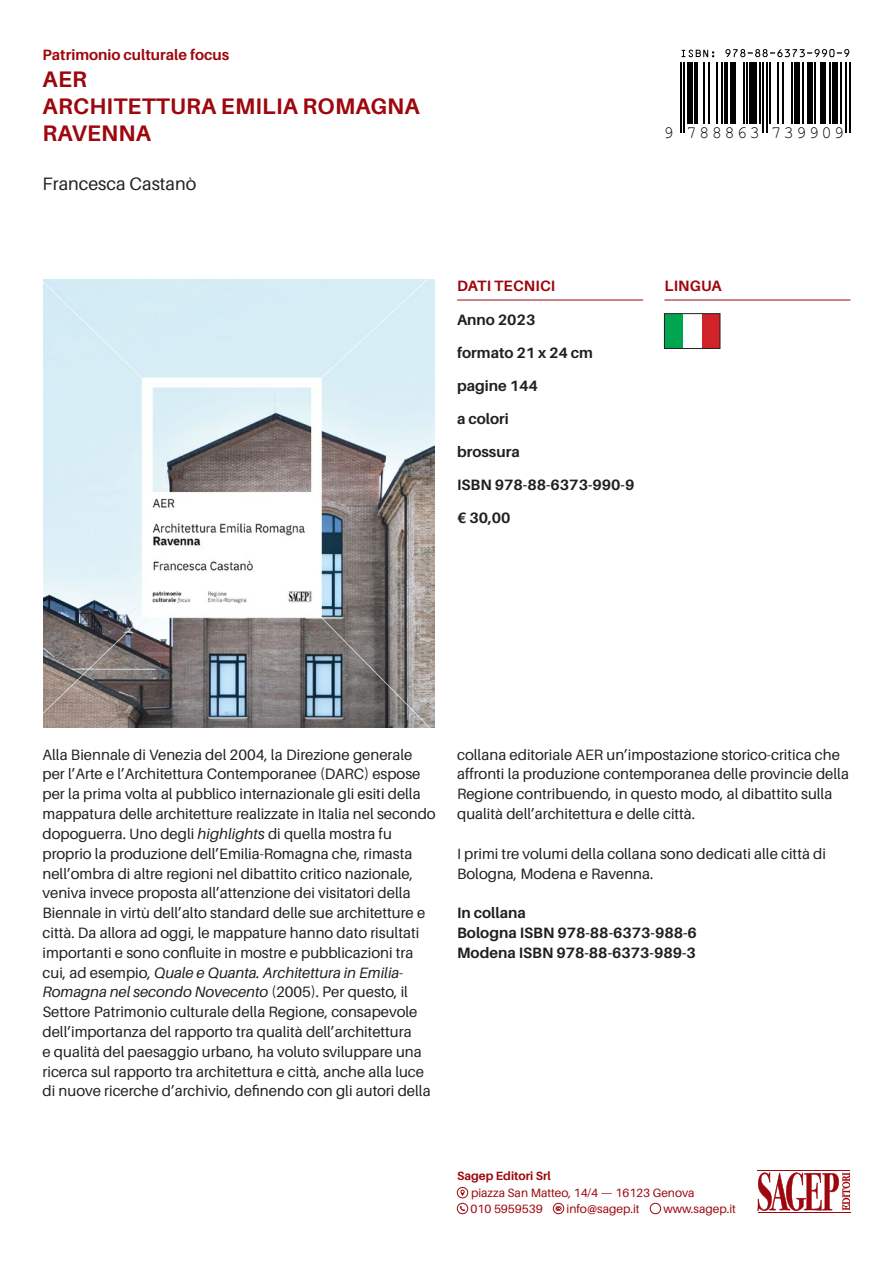
<style>
.page{position:relative;width:893px;height:1263px;background:#fff}
.page>*{position:absolute;margin:0;border:0;box-sizing:border-box;transform-origin:0 0}
.Titolo{font:700 22.5px "Aileron";letter-spacing:.01em;color:#9d070d}
.autore_curatore{font:18px "Aileron";color:#231f20}
.t1{font:17.25px "Helvetica";letter-spacing:.13em;color:#000}
.Testo{font:15px/19.8px "Aileron";color:#231f20}
.Dati_tecnici{font:700 15px "Aileron";color:#231f20}
.Testo-2{font:700 15px "Aileron";color:#231f20}
.Collana{font:700 15px "Aileron";color:#9d070d}
.t2{font:12px "Aileron";color:#9d070d}
.t3{font:700 12px "Aileron";color:#9d070d}
.s1{font-style:italic}
</style>
<div class="page">
<div style="left:664px;top:314px;width:56px;height:34px;background:#00a54f"></div>
<div style="left:693px;top:314px;width:27px;height:34px;background:#d1232a"></div>
<div style="left:683px;top:314px;width:19px;height:34px;background:#fff"></div>
<div style="left:664px;top:313px;width:56px;height:36px;border:1px solid #231f20"></div>
<svg style="left:681px;top:50px;width:33px;height:7px"></svg>
<svg style="left:725px;top:49px;width:124px;height:8px"></svg>
<hr style="left:680px;top:62px;width:1px;height:71px;background:#000">
<hr style="left:683px;top:62px;width:2px;height:71px;background:#000">
<div style="left:687px;top:62px;width:5px;height:62px;background:#000"></div>
<hr style="left:694px;top:62px;width:4px;height:62px;background:#000">
<hr style="left:703px;top:62px;width:2px;height:62px;background:#000">
<hr style="left:709px;top:62px;width:1px;height:62px;background:#000">
<hr style="left:716px;top:62px;width:1px;height:62px;background:#000">
<hr style="left:721px;top:62px;width:2px;height:62px;background:#000">
<hr style="left:724px;top:62px;width:4px;height:62px;background:#000">
<div style="left:730px;top:62px;width:5px;height:62px;background:#000"></div>
<hr style="left:743px;top:62px;width:1px;height:62px;background:#000">
<hr style="left:746px;top:62px;width:2px;height:62px;background:#000">
<div style="left:750px;top:62px;width:7px;height:62px;background:#000"></div>
<hr style="left:759px;top:62px;width:2px;height:62px;background:#000">
<hr style="left:762px;top:62px;width:2px;height:71px;background:#000">
<hr style="left:766px;top:62px;width:2px;height:71px;background:#000">
<hr style="left:770px;top:62px;width:1px;height:62px;background:#000">
<hr style="left:777px;top:62px;width:1px;height:62px;background:#000">
<hr style="left:782px;top:62px;width:2px;height:62px;background:#000">
<hr style="left:791px;top:62px;width:2px;height:62px;background:#000">
<div style="left:795px;top:62px;width:5px;height:62px;background:#000"></div>
<hr style="left:802px;top:62px;width:2px;height:62px;background:#000">
<div style="left:807px;top:62px;width:6px;height:62px;background:#000"></div>
<hr style="left:814px;top:62px;width:2px;height:62px;background:#000">
<div style="left:820px;top:62px;width:5px;height:62px;background:#000"></div>
<hr style="left:829px;top:62px;width:2px;height:62px;background:#000">
<div style="left:832px;top:62px;width:6px;height:62px;background:#000"></div>
<hr style="left:840px;top:62px;width:1px;height:62px;background:#000">
<hr style="left:845px;top:62px;width:2px;height:71px;background:#000">
<hr style="left:849px;top:62px;width:1px;height:71px;background:#000">
<img style="left:44px;top:280px;width:391px;height:447px">
<svg style="left:757px;top:1172px;width:93px;height:39px"></svg>
<hr style="left:757px;top:1170px;width:93px;height:1px;background:#9d070d">
<hr style="left:758px;top:1212px;width:92px;height:1px;background:#9d070d">
<svg style="left:460px;top:1189px;width:5px;height:7px"></svg>
<div style="left:457px;top:1187px;width:11px;height:11px;border:1px solid #9d070d;border-radius:50%"></div>
<svg style="left:460px;top:1206px;width:5px;height:5px"></svg>
<div style="left:457px;top:1203px;width:11px;height:11px;border:1px solid #9d070d;border-radius:50%"></div>
<svg style="left:556px;top:1206px;width:5px;height:5px"></svg>
<div style="left:553px;top:1203px;width:11px;height:11px;border:1px solid #9d070d;border-radius:50%"></div>
<div style="left:650px;top:1203px;width:11px;height:11px;border:1px solid #9d070d;border-radius:50%"></div>
<hr style="left:457px;top:300px;width:186px;height:1px;background:#9d070d">
<hr style="left:664px;top:300px;width:186px;height:1px;background:#9d070d">
<p class="Collana" style="left:43px;top:47px;width:188px">Patrimonio culturale focus</p>
<p class="Titolo" style="left:43px;top:67px;width:46px">AER</p>
<p class="Titolo" style="left:43px;top:94px;width:379px">ARCHITETTURA EMILIA ROMAGNA</p>
<p class="Titolo" style="left:43px;top:121px;width:110px">RAVENNA</p>
<p class="autore_curatore" style="left:43px;top:174px;width:155px">Francesca Castanò</p>
<p class="t1" style="left:663px;top:122px;width:182px">9 788863 739909</p>
<p class="Collana" style="left:457px;top:278px;width:100px">DATI TECNICI</p>
<p class="Collana" style="left:664px;top:278px;width:59px">LINGUA</p>
<p class="Dati_tecnici" style="left:457px;top:311px;width:80px">Anno 2023</p>
<p class="Dati_tecnici" style="left:457px;top:344px;width:137px">formato 21 x 24 cm</p>
<p class="Dati_tecnici" style="left:457px;top:377px;width:82px">pagine 144</p>
<p class="Dati_tecnici" style="left:457px;top:410px;width:53px">a colori</p>
<p class="Dati_tecnici" style="left:457px;top:443px;width:64px">brossura</p>
<p class="Dati_tecnici" style="left:457px;top:476px;width:179px">ISBN 978-88-6373-990-9</p>
<p class="Dati_tecnici" style="left:457px;top:509px;width:55px">€ 30,00</p>
<p class="Testo" style="left:43px;top:745px;width:380px">Alla Biennale di Venezia del 2004, la Direzione generale per l’Arte e l’Architettura Contemporanee (DARC) espose per la prima volta al pubblico internazionale gli esiti della</p>
<p class="Testo" style="left:43px;top:804px;width:395px">mappatura delle architetture realizzate in Italia nel secondo</p>
<p class="Testo" style="left:43px;top:824px;width:390px">dopoguerra. Uno degli <span class="s1">highlights</span> di quella mostra fu proprio la produzione dell’Emilia-Romagna che, rimasta nell’ombra di altre regioni nel dibattito critico nazionale, veniva invece proposta all’attenzione dei visitatori della Biennale in virtù dell’alto standard delle sue architetture e città. Da allora ad oggi, le mappature hanno dato risultati importanti e sono confluite in mostre e pubblicazioni tra cui, ad esempio, <span class="s1">Quale e Quanta. Architettura in Emilia-Romagna nel secondo Novecento</span> (2005). Per questo, il Settore Patrimonio culturale della Regione, consapevole dell’importanza del rapporto tra qualità dell’architettura<br>e qualità del paesaggio urbano, ha voluto sviluppare una ricerca sul rapporto tra architettura e città, anche alla luce di nuove ricerche d’archivio, definendo con gli autori della</p>
<p class="Testo" style="left:457px;top:745px;width:394px">collana editoriale AER un’impostazione storico-critica che affronti la produzione contemporanea delle provincie della Regione contribuendo, in questo modo, al dibattito sulla qualità dell’architettura e delle città.</p>
<p class="Testo" style="left:457px;top:844px;width:370px">I primi tre volumi della collana sono dedicati alle città di</p>
<p class="Testo" style="left:457px;top:863px;width:198px">Bologna, Modena e Ravenna.</p>
<p class="Testo-2" style="left:457px;top:904px;width:70px">In collana</p>
<p class="Testo-2" style="left:457px;top:924px;width:241px">Bologna ISBN 978-88-6373-988-6</p>
<p class="Testo-2" style="left:457px;top:944px;width:240px">Modena ISBN 978-88-6373-989-3</p>
<p class="t3" style="left:457px;top:1169px;width:95px">Sagep Editori Srl</p>
<p class="t2" style="left:471px;top:1186px;width:225px">piazza San Matteo, 14/4 — 16123 Genova</p>
<p class="t2" style="left:470px;top:1202px;width:74px">010 5959539</p>
<p class="t2" style="left:566px;top:1202px;width:75px">info@sagep.it</p>
<p class="t2" style="left:663px;top:1202px;width:74px">www.sagep.it</p>
</div>
